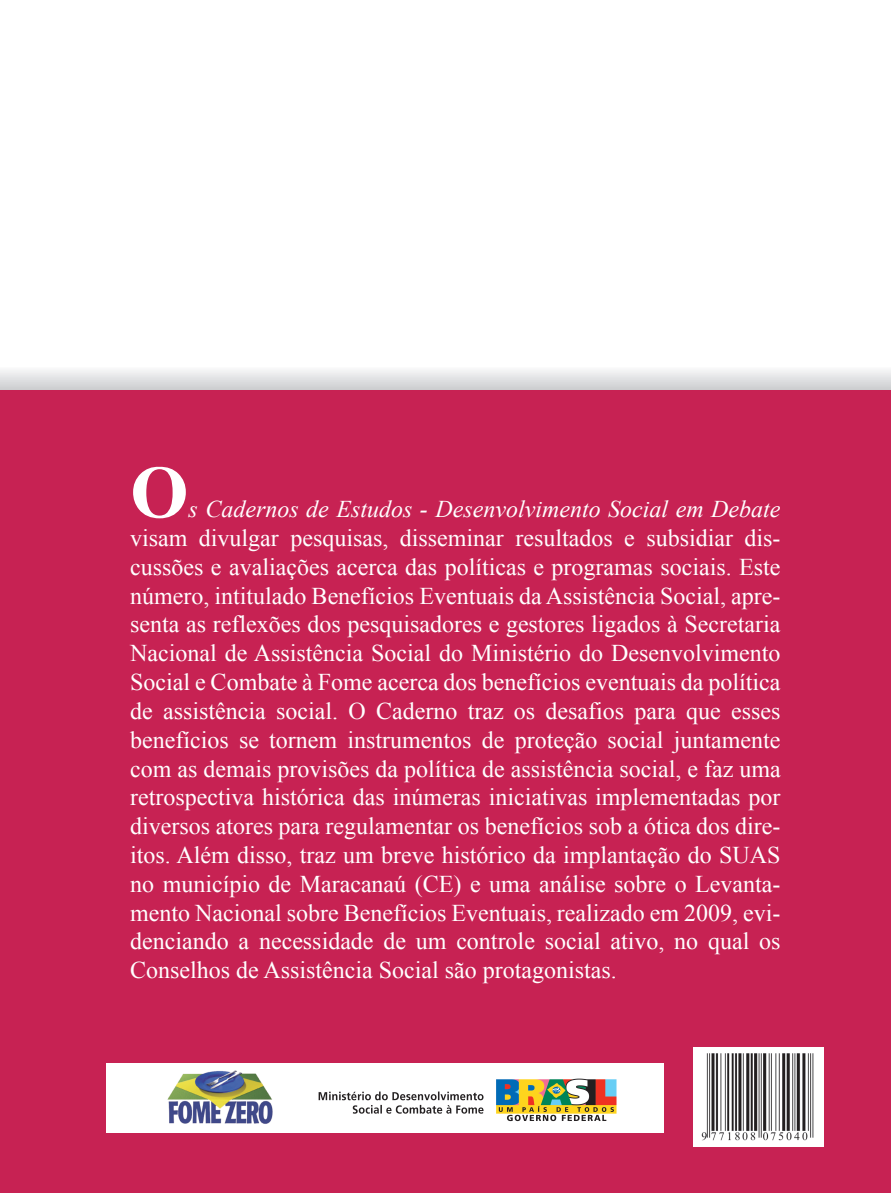
<style>
.page{position:relative;width:891px;height:1193px;background:#fff}
.page>*{position:absolute;margin:0;border:0;box-sizing:border-box;transform-origin:0 0}
.t1{font:700 75px "Times New Roman";color:#fff}
.t2{font:24px/28.8px "Times New Roman";color:#fff;text-align:justify}
.t3{font:italic 24px "Times New Roman";color:#fff}
</style>
<div class="page">
<svg style="left:0;top:370px;width:891px;height:20px"></svg>
<div style="left:0;top:390px;width:891px;height:802px;background:#c72253"></div>
<div style="left:694px;top:1046px;width:130px;height:100px;background:#fff"></div>
<img style="left:701px;top:1053px;width:113px;height:88px">
<div style="left:106px;top:1063px;width:557px;height:69px;background:#fff"></div>
<img style="left:167px;top:1070px;width:106px;height:54px">
<img style="left:318px;top:1078px;width:299px;height:44px">
<h1 class="t1" style="left:130px;top:440px;width:60px">O</h1>
<p class="t3" style="left:188px;top:492px;width:593px">s Cadernos de Estudos - Desenvolvimento Social em Debate</p>
<p class="t2" style="left:130px;top:523px;width:652px">visam divulgar pesquisas, disseminar resultados e subsidiar dis&shy;cussões e avaliações acerca das políticas e programas sociais. Este número, intitulado Benefícios Eventuais da Assistência Social, apre&shy;senta as reflexões dos pesquisadores e gestores ligados à Secretaria Nacional de Assistência Social do Ministério do Desenvolvimento Social e Combate à Fome acerca dos benefícios eventuais da política de assistência social. O Caderno traz os desafios para que esses benefícios se tornem instrumentos de proteção social juntamente com as demais provisões da política de assistência social, e faz uma retrospectiva histórica das inúmeras iniciativas implementadas por diversos atores para regulamentar os benefícios sob a ótica dos dire&shy;itos. Além disso, traz um breve histórico da implantação do SUAS no município de Maracanaú (CE) e uma análise sobre o Levanta&shy;mento Nacional sobre Benefícios Eventuais, realizado em 2009, evi&shy;denciando a necessidade de um controle social ativo, no qual os Conselhos de Assistência Social são protagonistas.</p>
</div>
